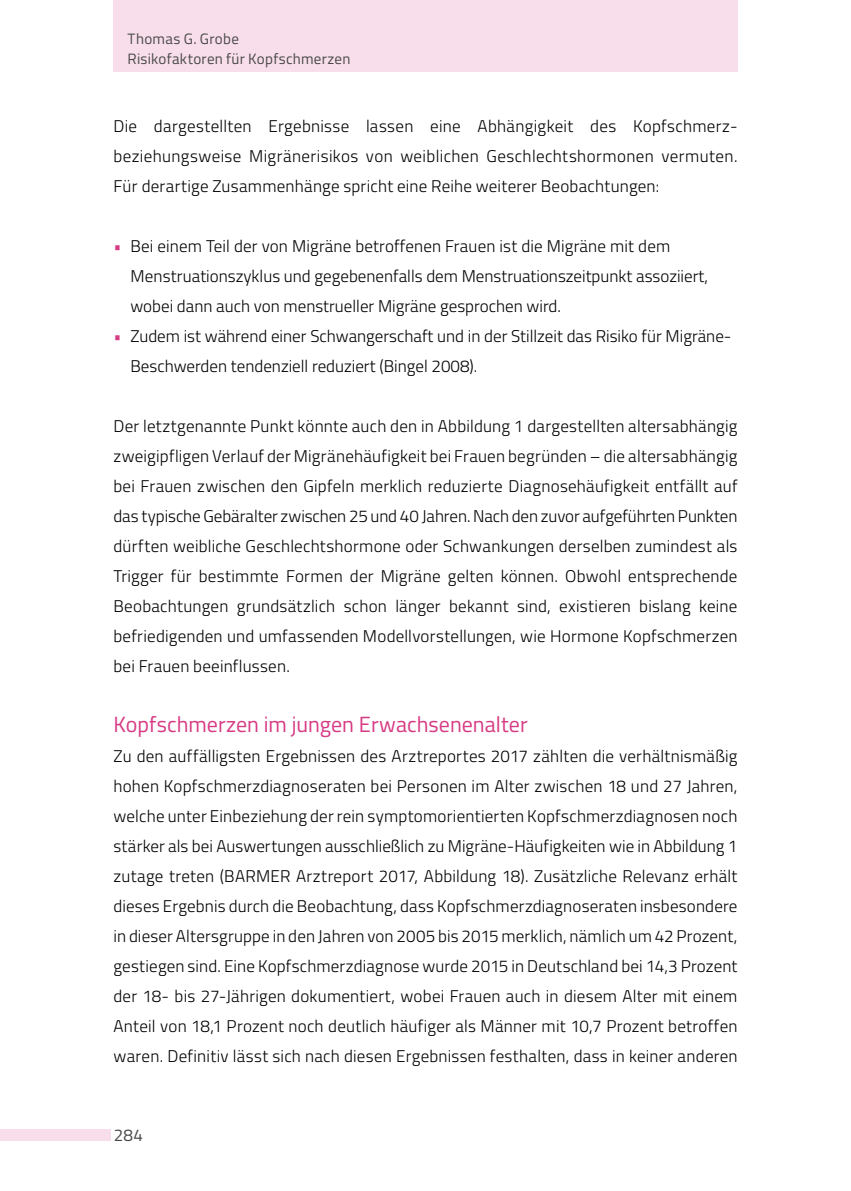
<style>
.page{position:relative;width:851px;height:1191px;background:#fff}
.page>*{position:absolute;margin:0;border:0;box-sizing:border-box;transform-origin:0 0}
.t1{font:22px "Titillium";color:#d73b84}
.t2{font:300 17px/30px "Titillium";color:#000;text-align:justify}
.t3{font:17px "Titillium";color:#4a4a49}
.t4{font:15px/20px "Titillium";letter-spacing:.02em;color:#4a4a49}
.s1{color:#d73b84}
</style>
<div class="page">
<div style="left:113px;top:0;width:624px;height:71px;background:#f8deeb"></div>
<div style="left:0;top:1129px;width:111px;height:11px;background:#f8deeb"></div>
<p class="t4" style="left:128px;top:28px;width:224px">Thomas G. Grobe<br>Risikofaktoren für Kopfschmerzen</p>
<p class="t2" style="left:113px;top:110px;width:625px">Die dargestellten Ergebnisse lassen eine Abhängigkeit des Kopfschmerz&shy;beziehungsweise Migränerisikos von weiblichen Geschlechtshormonen vermuten.<br>Für derartige Zusammenhänge spricht eine Reihe weiterer Beobachtungen:</p>
<p class="t2" style="left:130px;top:230px;width:579px;text-align:left;text-indent:-17px"><span class="s1">•</span> Bei einem Teil der von Migräne betroffenen Frauen ist die Migräne mit dem<br>Menstruationszyklus und gegebenenfalls dem Menstruationszeitpunkt assoziiert, wobei dann auch von menstrueller Migräne gesprochen wird.</p>
<p class="t2" style="left:130px;top:320px;width:602px;text-indent:-17px"><span class="s1">•</span> Zudem ist während einer Schwangerschaft und in der Stillzeit das Risiko für Migräne-<br>Beschwerden tendenziell reduziert (Bingel 2008).</p>
<p class="t2" style="left:113px;top:410px;width:625px">Der letztgenannte Punkt könnte auch den in Abbildung 1 dargestellten altersabhängig zweigipfligen Verlauf der Migränehäufigkeit bei Frauen begründen – die altersabhängig bei Frauen zwischen den Gipfeln merklich reduzierte Diagnosehäufigkeit entfällt auf das typische Gebäralter zwischen 25 und 40 Jahren. Nach den zuvor aufgeführten Punkten dürften weibliche Geschlechtshormone oder Schwankungen derselben zumindest als Trigger für bestimmte Formen der Migräne gelten können. Obwohl entsprechende Beobachtungen grundsätzlich schon länger bekannt sind, existieren bislang keine befriedigenden und umfassenden Modellvorstellungen, wie Hormone Kopfschmerzen bei Frauen beeinflussen.</p>
<p class="t1" style="left:113px;top:708px;width:415px">Kopfschmerzen im jungen Erwachsenenalter</p>
<p class="t2" style="left:113px;top:740px;width:625px">Zu den auffälligsten Ergebnissen des Arztreportes 2017 zählten die verhältnismäßig hohen Kopfschmerzdiagnoseraten bei Personen im Alter zwischen 18 und 27 Jahren, welche unter Einbeziehung der rein symptomorientierten Kopfschmerzdiagnosen noch stärker als bei Auswertungen ausschließlich zu Migräne-Häufigkeiten wie in Abbildung 1 zutage treten (BARMER Arztreport 2017, Abbildung 18). Zusätzliche Relevanz erhält dieses Ergebnis durch die Beobachtung, dass Kopfschmerzdiagnoseraten insbesondere in dieser Altersgruppe in den Jahren von 2005 bis 2015 merklich, nämlich um 42 Prozent, gestiegen sind. Eine Kopfschmerzdiagnose wurde 2015 in Deutschland bei 14,3 Prozent der 18- bis 27-Jährigen dokumentiert, wobei Frauen auch in diesem Alter mit einem Anteil von 18,1 Prozent noch deutlich häufiger als Männer mit 10,7 Prozent betroffen waren. Definitiv lässt sich nach diesen Ergebnissen festhalten, dass in keiner anderen</p>
<p class="t3" style="left:114px;top:1122px;width:31px">284</p>
</div>
